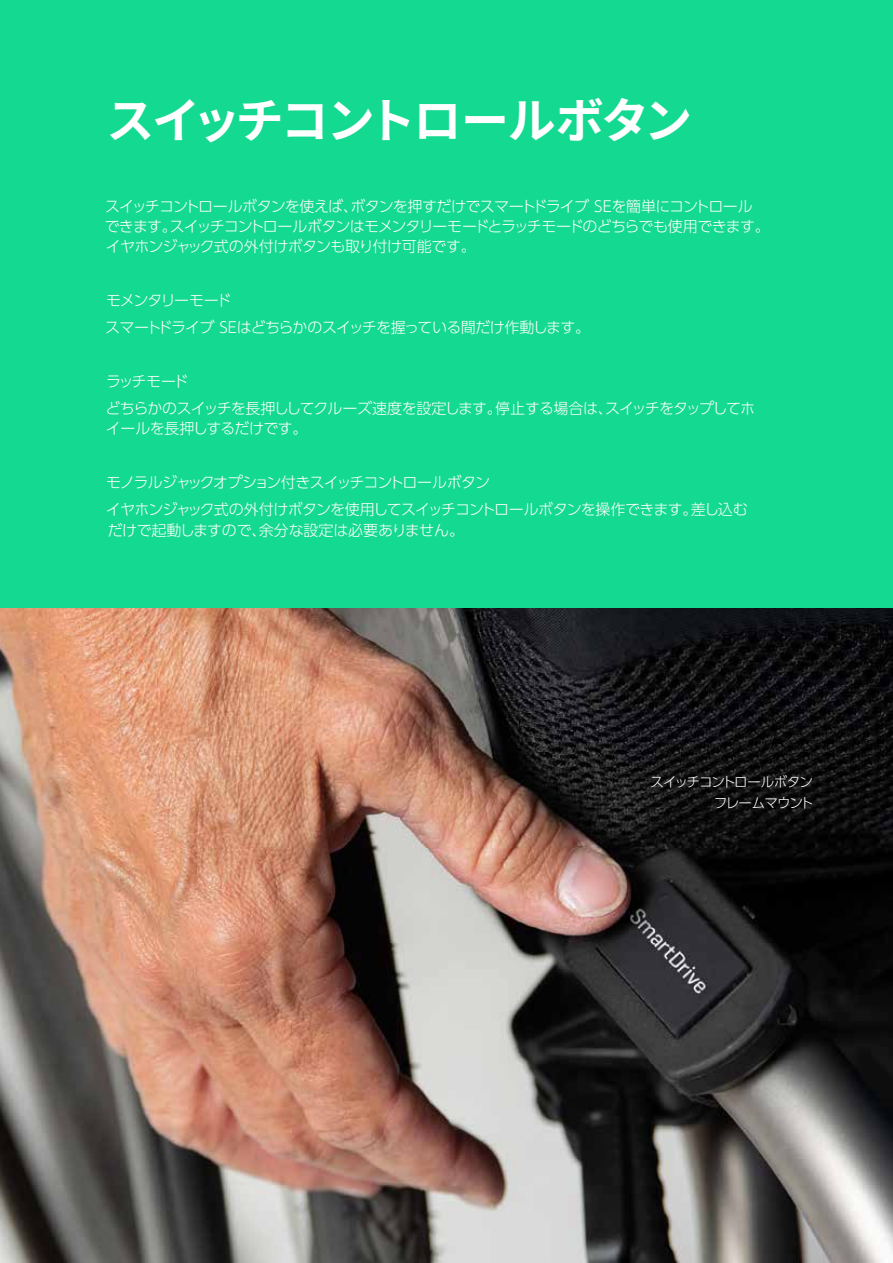
<style>
.page{position:relative;width:893px;height:1263px;background:#fff}
.page>*{position:absolute;margin:0;border:0;box-sizing:border-box;transform-origin:0 0}
.t1{font:700 48px "Source Han Sans JP";letter-spacing:-.05em;color:#fff}
.t2{font:300 15px/27px "UD Shin Go Pr 6 N";letter-spacing:-.055em;color:#fff}
.t3{font:300 15px "UD Shin Go Pr 6 N";letter-spacing:-.02em;color:#fff}
.t4{font:300 15px "UD Shin Go Pr 6 N";letter-spacing:-.035em;color:#fff}
.t5{font:300 13.5px/21px "UD Shin Go Pr 6 N";letter-spacing:-.065em;color:#fff;text-align:right}
</style>
<div class="page">
<div style="left:0;top:0;width:893px;height:631px;background:#14d990"></div>
<img style="left:0;top:608px;width:893px;height:655px">
<h1 class="t1" style="left:106px;top:93px;width:587px">スイッチコントロールボタン</h1>
<p class="t2" style="left:105px;top:195px;width:667px;line-height:20.2px">スイッチコントロールボタンを使えば、ボタンを押すだけでスマートドライブ SEを簡単にコントロールできます。スイッチコントロールボタンはモメンタリーモードとラッチモードのどちらでも使用できます。イヤホンジャック式の外付けボタンも取り付け可能です。</p>
<p class="t2" style="left:105px;top:286px;width:486px">モメンタリーモード<br>スマートドライブ SEはどちらかのスイッチを握っている間だけ作動します。</p>
<p class="t2" style="left:106px;top:367px;width:651px">ラッチモード<br>どちらかのスイッチを長押ししてクルーズ速度を設定します。停止する場合は、スイッチをタップしてホ</p>
<p class="t4" style="left:106px;top:416px;width:203px">イールを長押しするだけです。</p>
<p class="t2" style="left:106px;top:469px;width:643px">モノラルジャックオプション付きスイッチコントロールボタン<br>イヤホンジャック式の外付けボタンを使用してスイッチコントロールボタンを操作できます。差し込む</p>
<p class="t3" style="left:108px;top:518px;width:358px">だけで起動しますので、余分な設定は必要ありません。</p>
<p class="t5" style="left:651px;top:771px;width:165px">スイッチコントロールボタンフレームマウント</p>
</div>
